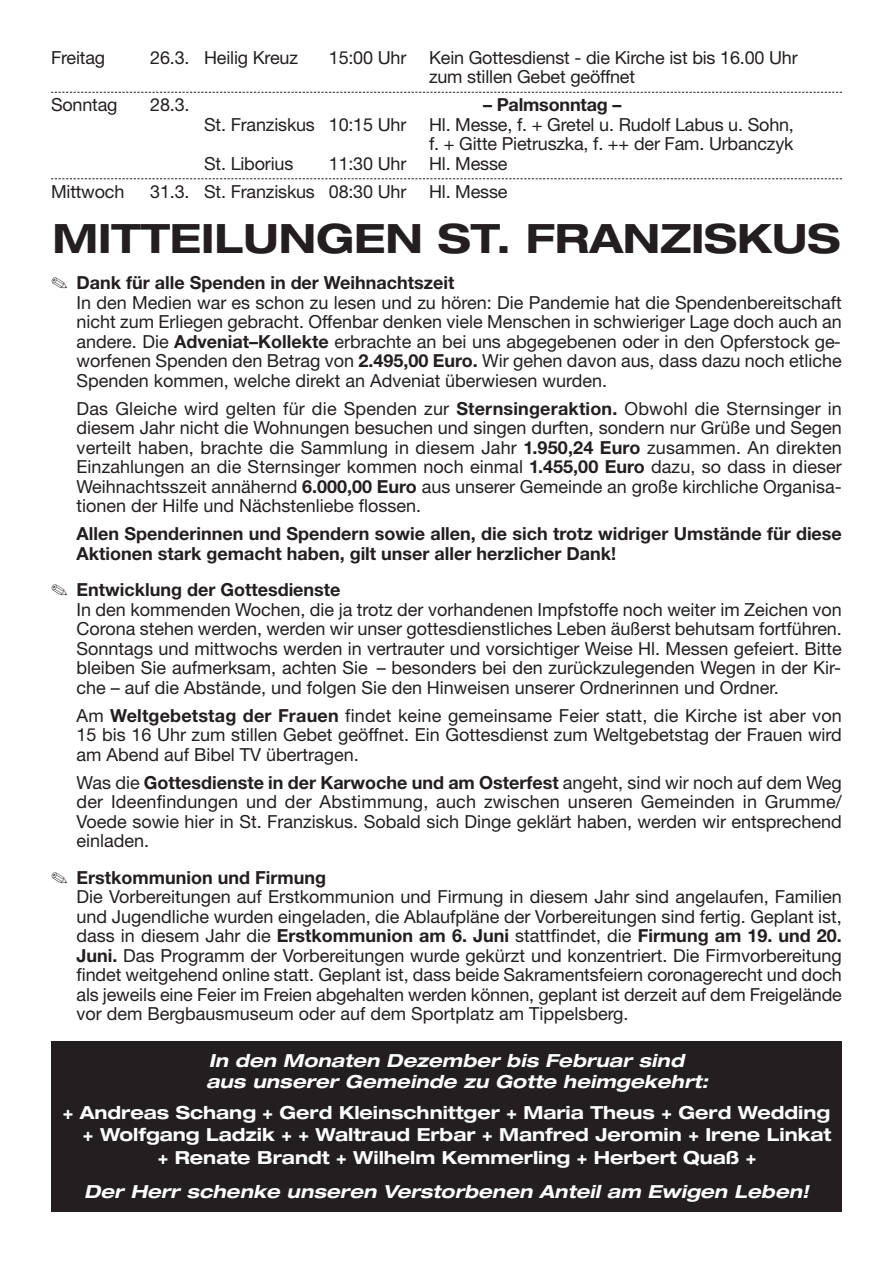
<style>
.page{position:relative;width:893px;height:1263px;background:#fff}
.page>*{position:absolute;margin:0;border:0;box-sizing:border-box;transform-origin:0 0}
.t1{font:700 expanded 40.5px "Helvetica Neue";letter-spacing:-.005em;color:#231f20}
.t2{font:18px/19.5px "Helvetica Neue";color:#231f20}
.t3{font:700 expanded 18px "Helvetica Neue";color:#fff}
.t4{font:700 18px/19.5px "Helvetica Neue";color:#231f20}
.t5{font:italic 700 expanded 18px/21px "Helvetica Neue";letter-spacing:.005em;color:#fff}
.s1{font-weight:700}
</style>
<div class="page">
<div style="left:51px;top:1042px;width:791px;height:170px;background:#231f20"></div>
<svg style="left:51px;top:92px;width:791px;height:1px"></svg>
<svg style="left:51px;top:178px;width:791px;height:1px"></svg>
<p class="t2" style="left:51px;top:49px;width:56px">Freitag</p>
<p class="t2" style="left:150px;top:49px;width:149px">26.3. Heilig Kreuz</p>
<p class="t2" style="left:329px;top:49px;width:79px">15:00 Uhr</p>
<p class="t2" style="left:429px;top:49px;width:370px">Kein Gottesdienst - die Kirche ist bis 16.00 Uhr zum stillen Gebet geöffnet</p>
<p class="t2" style="left:51px;top:97px;width:68px">Sonntag</p>
<p class="t2" style="left:150px;top:97px;width:41px">28.3.</p>
<p class="t4" style="left:483px;top:97px;width:140px">– Palmsonntag –</p>
<p class="t2" style="left:204px;top:116px;width:204px">St. Franziskus 10:15 Uhr</p>
<p class="t2" style="left:429px;top:116px;width:366px">Hl. Messe, f. + Gretel u. Rudolf Labus u. Sohn, f. + Gitte Pietruszka, f. ++ der Fam. Urbanczyk</p>
<p class="t2" style="left:204px;top:155px;width:91px">St. Liborius</p>
<p class="t2" style="left:329px;top:155px;width:79px">11:30 Uhr</p>
<p class="t2" style="left:429px;top:155px;width:80px">Hl. Messe</p>
<p class="t2" style="left:51px;top:183px;width:75px">Mittwoch</p>
<p class="t2" style="left:150px;top:183px;width:258px">31.3. St. Franziskus 08:30 Uhr</p>
<p class="t2" style="left:429px;top:183px;width:80px">Hl. Messe</p>
<h1 class="t1" style="left:53px;top:224px;width:789px">MITTEILUNGEN ST. FRANZISKUS</h1>
<p class="t2" style="left:77px;top:275px;width:767px;text-indent:-26px">✎ <span class="s1">Dank für alle Spenden in der Weihnachtszeit<br></span>In den Medien war es schon zu lesen und zu hören: Die Pandemie hat die Spendenbereitschaft nicht zum Erliegen gebracht. Offenbar denken viele Menschen in schwieriger Lage doch auch an andere. Die <span class="s1">Adveniat–Kollekte</span> erbrachte an bei uns abgegebenen oder in den Opferstock ge&shy;worfenen Spenden den Betrag von <span class="s1">2.495,00 Euro.</span> Wir gehen davon aus, dass dazu noch etliche Spenden kommen, welche direkt an Adveniat überwiesen wurden.</p>
<p class="t2" style="left:77px;top:400px;width:767px;text-align:justify">Das Gleiche wird gelten für die Spenden zur <span class="s1">Sternsingeraktion.</span> Obwohl die Sternsinger in diesem Jahr nicht die Wohnungen besuchen und singen durften, sondern nur Grüße und Segen verteilt haben, brachte die Sammlung in diesem Jahr <span class="s1">1.950,24 Euro</span> zusammen. An direkten Einzahlungen an die Sternsinger kommen noch einmal <span class="s1">1.455,00 Euro</span> dazu, so dass in dieser Weihnachtsszeit annähernd <span class="s1">6.000,00 Euro</span> aus unserer Gemeinde an große kirchliche Organisa&shy;tionen der Hilfe und Nächstenliebe flossen.</p>
<p class="t4" style="left:77px;top:526px;width:767px">Allen Spenderinnen und Spendern sowie allen, die sich trotz widriger Umstände für diese<br>Aktionen stark gemacht haben, gilt unser aller herzlicher Dank!</p>
<p class="t2" style="left:77px;top:582px;width:767px;text-indent:-26px">✎ <span class="s1">Entwicklung der Gottesdienste<br></span>In den kommenden Wochen, die ja trotz der vorhandenen Impfstoffe noch weiter im Zeichen von Corona stehen werden, werden wir unser gottesdienstliches Leben äußerst behutsam fortführen.<br>Sonntags und mittwochs werden in vertrauter und vorsichtiger Weise Hl. Messen gefeiert. Bitte bleiben Sie aufmerksam, achten Sie – besonders bei den zurückzulegenden Wegen in der Kir&shy;che – auf die Abstände, und folgen Sie den Hinweisen unserer Ordnerinnen und Ordner.</p>
<p class="t2" style="left:77px;top:707px;width:767px;text-align:justify">Am <span class="s1">Weltgebetstag der Frauen</span> findet keine gemeinsame Feier statt, die Kirche ist aber von 15 bis 16 Uhr zum stillen Gebet geöffnet. Ein Gottesdienst zum Weltgebetstag der Frauen wird am Abend auf Bibel TV übertragen.</p>
<p class="t2" style="left:77px;top:774px;width:767px;text-align:justify">Was die <span class="s1">Gottesdienste in der Karwoche und am Osterfest</span> angeht, sind wir noch auf dem Weg der Ideenfindungen und der Abstimmung, auch zwischen unseren Gemeinden in Grumme/ Voede sowie hier in St. Franziskus. Sobald sich Dinge geklärt haben, werden wir entsprechend einladen.</p>
<p class="t2" style="left:76px;top:869px;width:767px;text-indent:-25px">✎ <span class="s1">Erstkommunion und Firmung<br></span>Die Vorbereitungen auf Erstkommunion und Firmung in diesem Jahr sind angelaufen, Familien und Jugendliche wurden eingeladen, die Ablaufpläne der Vorbereitungen sind fertig. Geplant ist, dass in diesem Jahr die <span class="s1">Erstkommunion am 6. Juni</span> stattfindet, die <span class="s1">Firmung am 19. und 20.<br>Juni.</span> Das Programm der Vorbereitungen wurde gekürzt und konzentriert. Die Firmvorbereitung findet weitgehend online statt. Geplant ist, dass beide Sakramentsfeiern coronagerecht und doch als jeweils eine Feier im Freien abgehalten werden können, geplant ist derzeit auf dem Freigelände vor dem Bergbausmuseum oder auf dem Sportplatz am Tippelsberg.</p>
<p class="t5" style="left:206px;top:1052px;width:503px">In den Monaten Dezember bis Februar sind aus unserer Gemeinde zu Gotte heimgekehrt:</p>
<p class="t3" style="left:63px;top:1106px;width:769px">+ Andreas Schang + Gerd Kleinschnittger + Maria Theus + Gerd Wedding</p>
<p class="t3" style="left:83px;top:1128px;width:750px">+ Wolfgang Ladzik + + Waltraud Erbar + Manfred Jeromin + Irene Linkat</p>
<p class="t3" style="left:158px;top:1151px;width:600px">+ Renate Brandt + Wilhelm Kemmerling + Herbert Quaß +</p>
<p class="t5" style="left:84px;top:1183px;width:726px">Der Herr schenke unseren Verstorbenen Anteil am Ewigen Leben!</p>
</div>
